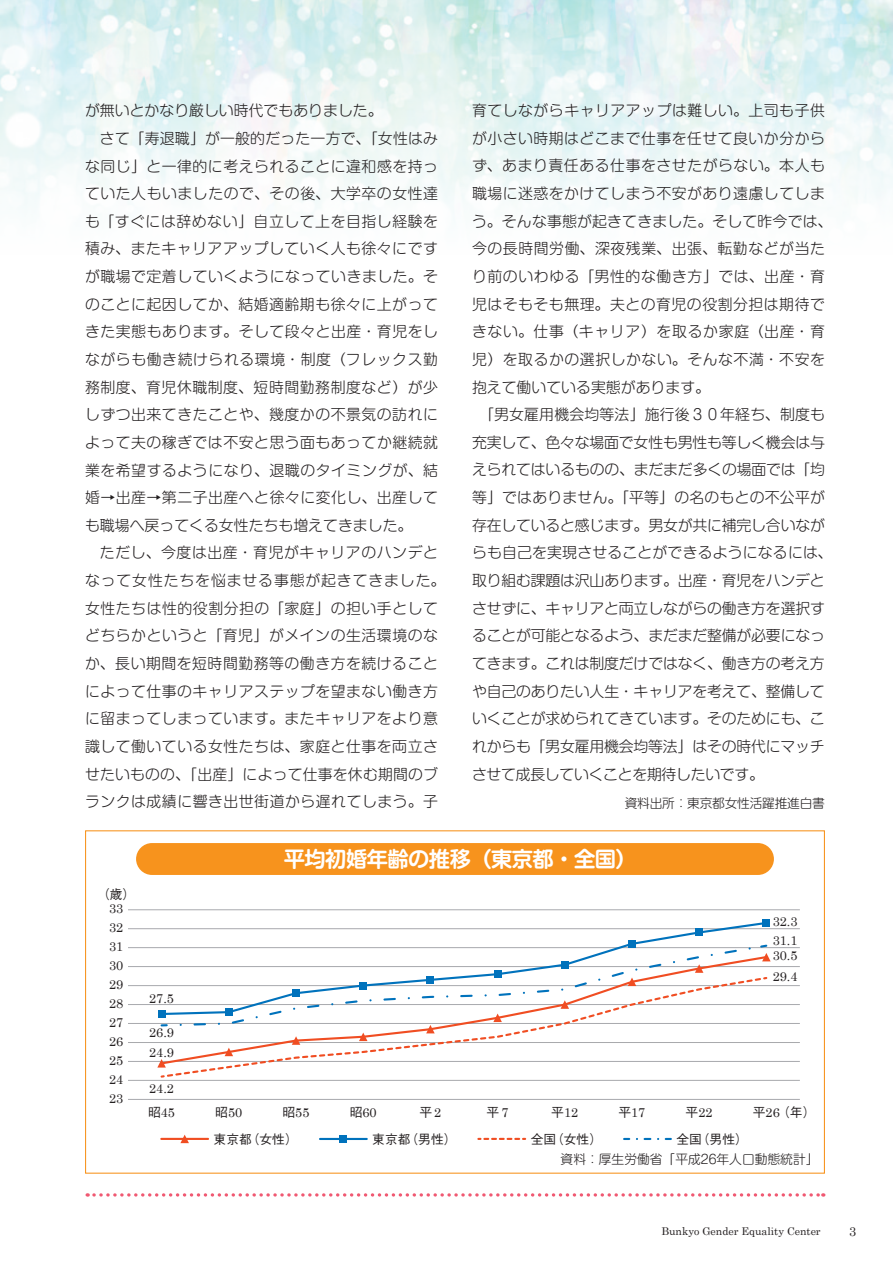
<style>
.page{position:relative;width:893px;height:1263px;background:#fff}
.page>*{position:absolute;margin:0;border:0;box-sizing:border-box;transform-origin:0 0}
.t1{font:700 21.3px "Shin M Go Pro De";letter-spacing:-.025em;color:#fff}
.t2{font:300 14.85px "Shin M Go Pro";letter-spacing:.035em;color:#231f20}
.t3{font:300 14.85px "Shin M Go Pro";letter-spacing:-.01em;color:#231f20}
.t4{font:300 14.85px "Shin M Go Pro";letter-spacing:.01em;color:#231f20}
.t5{font:300 14.85px "Shin M Go Pro";letter-spacing:.015em;color:#231f20}
.t6{font:300 14.85px "Shin M Go Pro";color:#231f20}
.t7{font:300 14.85px "Shin M Go Pro";letter-spacing:.06em;color:#231f20}
.t8{font:300 14.85px "Shin M Go Pro";letter-spacing:-.02em;color:#231f20}
.t9{font:12.75px "Century";color:#231f20}
.t10{font:500 12.75px "Gothic BBB Pr 5";color:#231f20}
.t11{font:300 12.75px "Shin M Go Pro";color:#231f20}
.t12{font:300 12.75px "Shin M Go Pro";letter-spacing:-.02em;color:#231f20}
.t13{font:12.75px "Century Schoolbook";color:#231f20}
.t14{font:10.65px "Century Schoolbook";color:#231f20}
.s1{font-family:"Gothic BBB Pr 5";font-weight:500}
.s2{font-family:"Century";font-weight:400}
</style>
<div class="page">
<img style="left:0;top:0;width:893px;height:214px">
<div style="left:85px;top:830px;width:740px;height:344px;background:#fff;border:1px solid #f7931d"></div>
<div style="left:136px;top:843px;width:638px;height:32px;background:#f7931d;border-radius:16px"></div>
<hr style="left:161px;top:1138px;width:47px;height:2px;background:#f04d22">
<svg style="left:180px;top:1135px;width:9px;height:8px"></svg>
<hr style="left:320px;top:1138px;width:47px;height:2px;background:#0072bc">
<div style="left:340px;top:1135px;width:7px;height:8px;background:#0072bc"></div>
<svg style="left:478px;top:1138px;width:47px;height:2px"></svg>
<svg style="left:637px;top:1138px;width:34px;height:2px"></svg>
<hr style="left:128px;top:909px;width:672px;height:1px;background:#a8a9ad">
<hr style="left:128px;top:928px;width:672px;height:1px;background:#a8a9ad">
<hr style="left:128px;top:947px;width:672px;height:1px;background:#a8a9ad">
<hr style="left:128px;top:966px;width:672px;height:1px;background:#a8a9ad">
<hr style="left:128px;top:985px;width:672px;height:1px;background:#a8a9ad">
<hr style="left:128px;top:1004px;width:672px;height:1px;background:#a8a9ad">
<hr style="left:128px;top:1023px;width:672px;height:1px;background:#a8a9ad">
<hr style="left:128px;top:1042px;width:672px;height:1px;background:#a8a9ad">
<hr style="left:128px;top:1061px;width:672px;height:1px;background:#a8a9ad">
<hr style="left:128px;top:1080px;width:672px;height:1px;background:#a8a9ad">
<hr style="left:128px;top:1099px;width:672px;height:1px;background:#a8a9ad">
<svg style="left:157px;top:1059px;width:9px;height:8px"></svg>
<svg style="left:159px;top:922px;width:610px;height:94px"></svg>
<div style="left:158px;top:1010px;width:7px;height:8px;background:#0072bc"></div>
<div style="left:628px;top:940px;width:8px;height:8px;background:#0072bc"></div>
<div style="left:695px;top:929px;width:8px;height:7px;background:#0072bc"></div>
<div style="left:762px;top:919px;width:8px;height:8px;background:#0072bc"></div>
<svg style="left:166px;top:976px;width:598px;height:101px"></svg>
<svg style="left:181px;top:1023px;width:7px;height:3px"></svg>
<svg style="left:192px;top:945px;width:565px;height:82px"></svg>
<svg style="left:759px;top:943px;width:12px;height:18px"></svg>
<svg style="left:94px;top:1193px;width:730px;height:4px"></svg>
<p class="t6" style="left:85px;top:99px;width:299px">が無いとかなり厳しい時代でもありました。</p>
<p class="t5" style="left:100px;top:126px;width:340px">さて「寿退職」が一般的だった一方で、「女性はみ</p>
<p class="t2" style="left:85px;top:154px;width:354px">な同じ」と一律的に考えられることに違和感を持っ</p>
<p class="t2" style="left:85px;top:182px;width:354px">ていた人もいましたので、その後、大学卒の女性達</p>
<p class="t2" style="left:85px;top:209px;width:354px">も「すぐには辞めない」自立して上を目指し経験を</p>
<p class="t2" style="left:85px;top:237px;width:354px">積み、またキャリアアップしていく人も徐々にです</p>
<p class="t2" style="left:85px;top:264px;width:354px">が職場で定着していくようになっていきました。そ</p>
<p class="t2" style="left:85px;top:292px;width:354px">のことに起因してか、結婚適齢期も徐々に上がって</p>
<p class="t2" style="left:85px;top:320px;width:354px">きた実態もあります。そして段々と出産・育児をし</p>
<p class="t2" style="left:85px;top:347px;width:355px">ながらも働き続けられる環境・制度（フレックス勤</p>
<p class="t2" style="left:85px;top:375px;width:354px">務制度、育児休職制度、短時間勤務制度など）が少</p>
<p class="t2" style="left:85px;top:403px;width:354px">しずつ出来てきたことや、幾度かの不景気の訪れに</p>
<p class="t2" style="left:85px;top:430px;width:354px">よって夫の稼ぎでは不安と思う面もあってか継続就</p>
<p class="t2" style="left:85px;top:458px;width:354px">業を希望するようになり、退職のタイミングが、結</p>
<p class="t2" style="left:85px;top:486px;width:354px">婚→出産→第二子出産へと徐々に変化し、出産して</p>
<p class="t6" style="left:85px;top:513px;width:329px">も職場へ戻ってくる女性たちも増えてきました。</p>
<p class="t2" style="left:100px;top:541px;width:340px">ただし、今度は出産・育児がキャリアのハンデと</p>
<p class="t7" style="left:85px;top:568px;width:362px">なって女性たちを悩ませる事態が起きてきました。</p>
<p class="t2" style="left:85px;top:596px;width:354px">女性たちは性的役割分担の「家庭」の担い手として</p>
<p class="t2" style="left:85px;top:624px;width:354px">どちらかというと「育児」がメインの生活環境のな</p>
<p class="t2" style="left:85px;top:651px;width:354px">か、長い期間を短時間勤務等の働き方を続けること</p>
<p class="t2" style="left:85px;top:679px;width:354px">によって仕事のキャリアステップを望まない働き方</p>
<p class="t2" style="left:85px;top:707px;width:354px">に留まってしまっています。またキャリアをより意</p>
<p class="t2" style="left:85px;top:734px;width:354px">識して働いている女性たちは、家庭と仕事を両立さ</p>
<p class="t4" style="left:85px;top:762px;width:354px">せたいものの、「出産」によって仕事を休む期間のブ</p>
<p class="t2" style="left:85px;top:790px;width:354px">ランクは成績に響き出世街道から遅れてしまう。子</p>
<p class="t2" style="left:472px;top:99px;width:354px">育てしながらキャリアアップは難しい。上司も子供</p>
<p class="t2" style="left:472px;top:126px;width:354px">が小さい時期はどこまで仕事を任せて良いか分から</p>
<p class="t2" style="left:472px;top:154px;width:354px">ず、あまり責任ある仕事をさせたがらない。本人も</p>
<p class="t2" style="left:472px;top:182px;width:354px">職場に迷惑をかけてしまう不安があり遠慮してしま</p>
<p class="t4" style="left:472px;top:209px;width:362px">う。そんな事態が起きてきました。そして昨今では、</p>
<p class="t2" style="left:472px;top:237px;width:355px">今の長時間労働、深夜残業、出張、転勤などが当た</p>
<p class="t2" style="left:472px;top:264px;width:355px">り前のいわゆる「男性的な働き方」では、出産・育</p>
<p class="t2" style="left:472px;top:292px;width:354px">児はそもそも無理。夫との育児の役割分担は期待で</p>
<p class="t2" style="left:472px;top:320px;width:354px">きない。仕事（キャリア）を取るか家庭（出産・育</p>
<p class="t2" style="left:472px;top:347px;width:354px">児）を取るかの選択しかない。そんな不満・不安を</p>
<p class="t6" style="left:472px;top:375px;width:240px">抱えて働いている実態があります。</p>
<p class="t5" style="left:479px;top:403px;width:347px">「男女雇用機会均等法」施行後３０年経ち、制度も</p>
<p class="t3" style="left:472px;top:430px;width:354px">充実して、色々な場面で女性も男性も等しく機会は与</p>
<p class="t3" style="left:472px;top:458px;width:354px">えられてはいるものの、まだまだ多くの場面では「均</p>
<p class="t5" style="left:472px;top:485px;width:354px">等」ではありません。「平等」の名のもとの不公平が</p>
<p class="t3" style="left:472px;top:513px;width:354px">存在していると感じます。男女が共に補完し合いなが</p>
<p class="t4" style="left:472px;top:541px;width:362px">らも自己を実現させることができるようになるには、</p>
<p class="t3" style="left:472px;top:568px;width:354px">取り組む課題は沢山あります。出産・育児をハンデと</p>
<p class="t3" style="left:472px;top:596px;width:354px">させずに、キャリアと両立しながらの働き方を選択す</p>
<p class="t3" style="left:472px;top:624px;width:354px">ることが可能となるよう、まだまだ整備が必要になっ</p>
<p class="t3" style="left:472px;top:651px;width:354px">てきます。これは制度だけではなく、働き方の考え方</p>
<p class="t3" style="left:472px;top:679px;width:354px">や自己のありたい人生・キャリアを考えて、整備して</p>
<p class="t3" style="left:472px;top:707px;width:354px">いくことが求められてきています。そのためにも、こ</p>
<p class="t3" style="left:472px;top:734px;width:354px">れからも「男女雇用機会均等法」はその時代にマッチ</p>
<p class="t8" style="left:472px;top:762px;width:293px">させて成長していくことを期待したいです。</p>
<p class="t12" style="left:625px;top:792px;width:202px">資料出所：東京都女性活躍推進白書</p>
<p class="t10" style="left:97px;top:884px;width:40px">（歳）</p>
<p class="t9" style="left:109px;top:897px;width:16px">33</p>
<p class="t9" style="left:109px;top:916px;width:16px">32</p>
<p class="t9" style="left:109px;top:935px;width:16px">31</p>
<p class="t9" style="left:109px;top:954px;width:16px">30</p>
<p class="t9" style="left:109px;top:973px;width:16px">29</p>
<p class="t9" style="left:109px;top:992px;width:16px">28</p>
<p class="t9" style="left:109px;top:1011px;width:16px">27</p>
<p class="t9" style="left:109px;top:1030px;width:16px">26</p>
<p class="t9" style="left:109px;top:1049px;width:16px">25</p>
<p class="t9" style="left:109px;top:1068px;width:16px">24</p>
<p class="t9" style="left:109px;top:1087px;width:16px">23</p>
<p class="t9" style="left:149px;top:988px;width:26px">27.5</p>
<p class="t9" style="left:149px;top:1022px;width:26px">26.9</p>
<p class="t9" style="left:149px;top:1041px;width:26px">24.9</p>
<p class="t9" style="left:149px;top:1077px;width:26px">24.2</p>
<h1 class="t1" style="left:284px;top:842px;width:354px">平均初婚年齢の推移（東京都・全国）</h1>
<p class="t9" style="left:773px;top:911px;width:26px">32.3</p>
<p class="t9" style="left:773px;top:929px;width:26px">31.1</p>
<p class="t9" style="left:773px;top:945px;width:26px">30.5</p>
<p class="t9" style="left:773px;top:966px;width:26px">29.4</p>
<p class="t10" style="left:777px;top:1102px;width:40px">（年）</p>
<p class="t9" style="left:148px;top:1101px;width:28px"><span class="s1">昭</span>45</p>
<p class="t9" style="left:215px;top:1101px;width:28px"><span class="s1">昭</span>50</p>
<p class="t9" style="left:282px;top:1101px;width:28px"><span class="s1">昭</span>55</p>
<p class="t9" style="left:350px;top:1101px;width:28px"><span class="s1">昭</span>60</p>
<p class="t10" style="left:419px;top:1102px;width:23px">平<span class="s2">2</span></p>
<p class="t10" style="left:487px;top:1102px;width:23px">平<span class="s2">7</span></p>
<p class="t9" style="left:551px;top:1101px;width:28px"><span class="s1">平</span>12</p>
<p class="t9" style="left:618px;top:1101px;width:28px"><span class="s1">平</span>17</p>
<p class="t9" style="left:686px;top:1101px;width:28px"><span class="s1">平</span>22</p>
<p class="t9" style="left:753px;top:1101px;width:28px"><span class="s1">平</span>26</p>
<p class="t10" style="left:214px;top:1128px;width:86px">東京都（女性）</p>
<p class="t10" style="left:372px;top:1128px;width:86px">東京都（男性）</p>
<p class="t10" style="left:531px;top:1128px;width:73px">全国（女性）</p>
<p class="t10" style="left:676px;top:1128px;width:73px">全国（男性）</p>
<p class="t11" style="left:561px;top:1148px;width:259px">資料：厚生労働省「平成26年人口動態統計」</p>
<p class="t14" style="left:661px;top:1224px;width:161px">Bunkyo Gender Equality Center</p>
<p class="t13" style="left:849px;top:1223px;width:9px">3</p>
</div>
